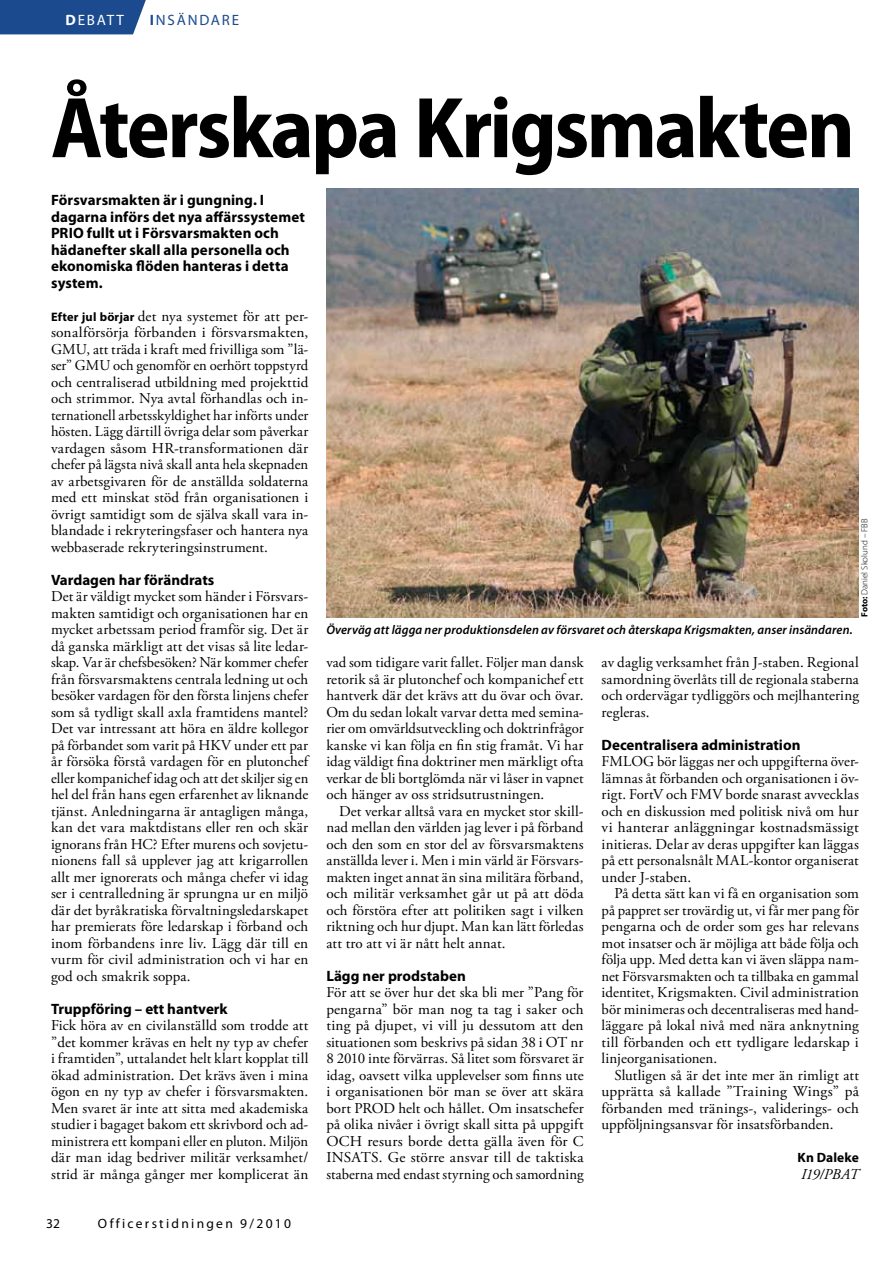
<style>
.page{position:relative;width:893px;height:1263px;background:#fff}
.page>*{position:absolute;margin:0;border:0;box-sizing:border-box;transform-origin:0 0}
.t1{font:700 semi-condensed 87px "Myriad Pro";letter-spacing:-.025em;color:#000}
.t2{font:15px/16.5px "Adobe Garamond Pro";letter-spacing:.01em;color:#000;text-align:justify}
.t3{font:700 15px/16.5px "Myriad Pro";color:#000}
.t4{font:15px "Myriad Pro";letter-spacing:.12em;color:#1b4b8e}
.t5{font:italic 15px "Adobe Garamond Pro";letter-spacing:-.035em;color:#000}
.t6{font:15px "Myriad Pro";letter-spacing:.12em;color:#fff}
.t7{font:13.5px "Myriad Pro";letter-spacing:.17em;color:#000}
.t8{font:700 13.5px "Myriad Pro";letter-spacing:.01em;color:#000}
.t9{font:italic 600 12.75px "Myriad Pro";letter-spacing:.01em;color:#000}
.t10{font:300 9px "Myriad Pro";color:#000}
.s1{font-weight:700}
.s2{font-family:"Myriad Pro";font-weight:700;font-size:12.3px}
</style>
<div class="page">
<div style="left:0;top:0;width:146px;height:34px;background:#1b4b8e"></div>
<img style="left:326px;top:189px;width:533px;height:429px">
<p class="t6" style="left:66px;top:11px;width:60px"><span class="s1">D</span>EBATT</p>
<p class="t4" style="left:150px;top:11px;width:91px"><span class="s1">I</span>NSÄNDARE</p>
<h1 class="t1" style="left:51px;top:79px;width:805px">Återskapa Krigsmakten</h1>
<p class="t3" style="left:51px;top:191px;width:255px">Försvarsmakten är i gungning. I dagarna införs det nya affärssystemet<br>PRIO fullt ut i Försvarsmakten och hädanefter skall alla personella och ekonomiska flöden hanteras i detta system.</p>
<p class="t2" style="left:51px;top:308px;width:259px"><span class="s2">Efter jul börjar</span> det nya systemet för att per&shy;sonalförsörja förbanden i försvarsmakten, GMU, att träda i kraft med frivilliga som ”lä&shy;ser” GMU och genomför en oerhört toppstyrd och centraliserad utbildning med projekttid och strimmor. Nya avtal förhandlas och in&shy;ternationell arbetsskyldighet har införts under hösten. Lägg därtill övriga delar som påverkar vardagen såsom HR-transformationen där chefer på lägsta nivå skall anta hela skepnaden av arbetsgivaren för de anställda soldaterna med ett minskat stöd från organisationen i övrigt samtidigt som de själva skall vara in&shy;blandade i rekryteringsfaser och hantera nya webbaserade rekryteringsinstrument.</p>
<p class="t3" style="left:51px;top:571px;width:165px">Vardagen har förändrats</p>
<p class="t2" style="left:51px;top:589px;width:259px">Det är väldigt mycket som händer i Försvars&shy;makten samtidigt och organisationen har en mycket arbetssam period framför sig. Det är då ganska märkligt att det visas så lite ledar&shy;skap. Var är chefsbesöken? När kommer chefer från försvarsmaktens centrala ledning ut och besöker vardagen för den första linjens chefer som så tydligt skall axla framtidens mantel?<br>Det var intressant att höra en äldre kollegor på förbandet som varit på HKV under ett par år försöka förstå vardagen för en plutonchef eller kompanichef idag och att det skiljer sig en hel del från hans egen erfarenhet av liknande tjänst. Anledningarna är antagligen många, kan det vara maktdistans eller ren och skär ignorans från HC? Efter murens och sovjetu&shy;nionens fall så upplever jag att krigarrollen allt mer ignorerats och många chefer vi idag ser i centralledning är sprungna ur en miljö där det byråkratiska förvaltningsledarskapet har premierats före ledarskap i förband och inom förbandens inre liv. Lägg där till en vurm för civil administration och vi har en god och smakrik soppa.</p>
<p class="t3" style="left:51px;top:1000px;width:178px">Truppföring – ett hantverk</p>
<p class="t2" style="left:51px;top:1018px;width:259px">Fick höra av en civilanställd som trodde att ”det kommer krävas en helt ny typ av chefer i framtiden”, uttalandet helt klart kopplat till ökad administration. Det krävs även i mina ögon en ny typ av chefer i försvarsmakten.<br>Men svaret är inte att sitta med akademiska studier i bagaget bakom ett skrivbord och ad&shy;ministrera ett kompani eller en pluton. Miljön där man idag bedriver militär verksamhet/ strid är många gånger mer komplicerat än</p>
<p class="t7" style="left:46px;top:1215px;width:15px">32</p>
<p class="t7" style="left:98px;top:1215px;width:195px">Officerstidningen 9/2010</p>
<p class="t9" style="left:326px;top:622px;width:528px">Överväg att lägga ner produktionsdelen av försvaret och återskapa Krigsmakten, anser insändaren.</p>
<p class="t10" style="left:860px;top:617px;width:100px;rotate:-90deg"><span class="s1">Foto:</span> Daniel Skolund – FBB</p>
<p class="t2" style="left:326px;top:655px;width:259px">vad som tidigare varit fallet. Följer man dansk retorik så är plutonchef och kompanichef ett hantverk där det krävs att du övar och övar.<br>Om du sedan lokalt varvar detta med semina&shy;rier om omvärldsutveckling och doktrinfrågor kanske vi kan följa en fin stig framåt. Vi har idag väldigt fina doktriner men märkligt ofta verkar de bli bortglömda när vi låser in vapnet och hänger av oss stridsutrustningen.</p>
<p class="t2" style="left:326px;top:803px;width:259px;text-indent:13px">Det verkar alltså vara en mycket stor skill&shy;nad mellan den världen jag lever i på förband och den som en stor del av försvarsmaktens anställda lever i. Men i min värld är Försvars&shy;makten inget annat än sina militära förband, och militär verksamhet går ut på att döda och förstöra efter att politiken sagt i vilken riktning och hur djupt. Man kan lätt förledas att tro att vi är nått helt annat.</p>
<p class="t3" style="left:326px;top:967px;width:141px">Lägg ner prodstaben</p>
<p class="t2" style="left:326px;top:985px;width:259px">För att se över hur det ska bli mer ”Pang för pengarna” bör man nog ta tag i saker och ting på djupet, vi vill ju dessutom att den situationen som beskrivs på sidan 38 i OT nr 8 2010 inte förvärras. Så litet som försvaret är idag, oavsett vilka upplevelser som finns ute i organisationen bör man se över att skära bort PROD helt och hållet. Om insatschefer på olika nivåer i övrigt skall sitta på uppgift OCH resurs borde detta gälla även för C INSATS. Ge större ansvar till de taktiska staberna med endast styrning och samordning</p>
<p class="t2" style="left:602px;top:655px;width:259px">av daglig verksamhet från J-staben. Regional samordning överlåts till de regionala staberna och ordervägar tydliggörs och mejlhantering regleras.</p>
<p class="t3" style="left:602px;top:736px;width:200px">Decentralisera administration</p>
<p class="t2" style="left:602px;top:754px;width:259px">FMLOG bör läggas ner och uppgifterna över&shy;lämnas åt förbanden och organisationen i öv&shy;rigt. FortV och FMV borde snarast avvecklas och en diskussion med politisk nivå om hur vi hanterar anläggningar kostnadsmässigt initieras. Delar av deras uppgifter kan läggas på ett personalsnålt MAL-kontor organiserat under J-staben.</p>
<p class="t2" style="left:602px;top:886px;width:259px;text-indent:13px">På detta sätt kan vi få en organisation som på pappret ser trovärdig ut, vi får mer pang för pengarna och de order som ges har relevans mot insatser och är möjliga att både följa och följa upp. Med detta kan vi även släppa nam&shy;net Försvarsmakten och ta tillbaka en gammal identitet, Krigsmakten. Civil administration bör minimeras och decentraliseras med hand&shy;läggare på lokal nivå med nära anknytning till förbanden och ett tydligare ledarskap i linjeorganisationen.</p>
<p class="t2" style="left:602px;top:1067px;width:259px;text-indent:13px">Slutligen så är det inte mer än rimligt att upprätta så kallade ”Training Wings” på förbanden med tränings-, validerings- och uppföljningsansvar för insatsförbanden.</p>
<p class="t8" style="left:798px;top:1149px;width:63px">Kn Daleke</p>
<p class="t5" style="left:801px;top:1165px;width:59px">I19/PBAT</p>
</div>
